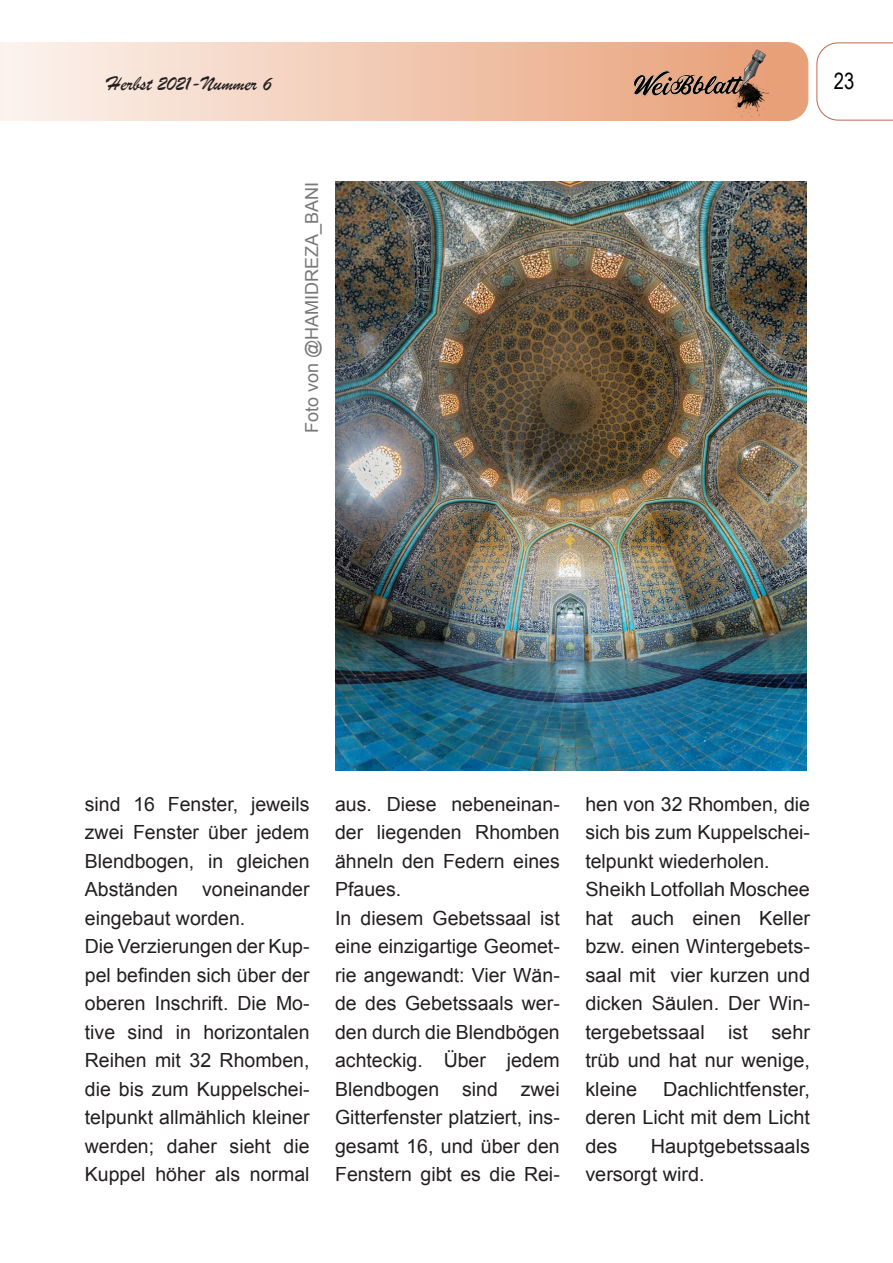
<style>
.page{position:relative;width:893px;height:1263px;background:#fff}
.page>*{position:absolute;margin:0;border:0;box-sizing:border-box;transform-origin:0 0}
.t1{font:22.5px "Arial Narrow";color:#000}
.t2{font:21px "Brush Script";color:#231f20}
.نیلوفر{font:19.5px/28.5px "Arial";color:#231f20;text-align:justify}
.t3{font:18px "Arial";color:#787676}
</style>
<div class="page">
<svg style="left:0;top:42px;width:808px;height:79px;background:#f3cfbb"></svg>
<img style="left:628px;top:42px;width:144px;height:79px">
<svg style="left:816px;top:43px;width:77px;height:77px"></svg>
<img style="left:335px;top:182px;width:471px;height:589px">
<p class="t2" style="left:107px;top:71px;width:166px">Herbst 2021-Nummer 6</p>
<p class="t1" style="left:834px;top:65px;width:22px">23</p>
<p class="t3" style="left:299px;top:433px;width:253px;rotate:-90deg">Foto von @HAMIDREZA_BANI</p>
<p class="نیلوفر" style="left:85px;top:790px;width:226px">sind 16 Fenster, jeweils zwei Fenster über jedem Blendbogen, in gleichen Abständen voneinander eingebaut worden.</p>
<p class="نیلوفر" style="left:85px;top:932px;width:226px">Die Verzierungen der Kup&shy;pel befinden sich über der oberen Inschrift. Die Mo&shy;tive sind in horizontalen Reihen mit 32 Rhomben, die bis zum Kuppelschei&shy;telpunkt allmählich kleiner werden; daher sieht die Kuppel höher als normal</p>
<p class="نیلوفر" style="left:335px;top:790px;width:226px">aus. Diese nebeneinan&shy;der liegenden Rhomben ähneln den Federn eines Pfaues.</p>
<p class="نیلوفر" style="left:335px;top:904px;width:226px">In diesem Gebetssaal ist eine einzigartige Geomet&shy;rie angewandt: Vier Wän&shy;de des Gebetssaals wer&shy;den durch die Blendbögen achteckig. Über jedem Blendbogen sind zwei Gitterfenster platziert, ins&shy;gesamt 16, und über den Fenstern gibt es die Rei-</p>
<p class="نیلوفر" style="left:585px;top:790px;width:226px">hen von 32 Rhomben, die sich bis zum Kuppelschei&shy;telpunkt wiederholen.</p>
<p class="نیلوفر" style="left:585px;top:875px;width:226px">Sheikh Lotfollah Moschee hat auch einen Keller bzw. einen Wintergebets&shy;saal mit vier kurzen und dicken Säulen. Der Win&shy;tergebetssaal ist sehr trüb und hat nur wenige, kleine</p>
<p class="نیلوفر" style="left:585px;top:1075px;width:226px;text-indent:78px">Dachlichtfenster, deren Licht mit dem Licht des</p>
<p class="نیلوفر" style="left:585px;top:1132px;width:226px;text-indent:65px">Hauptgebetssaals versorgt wird.</p>
</div>
